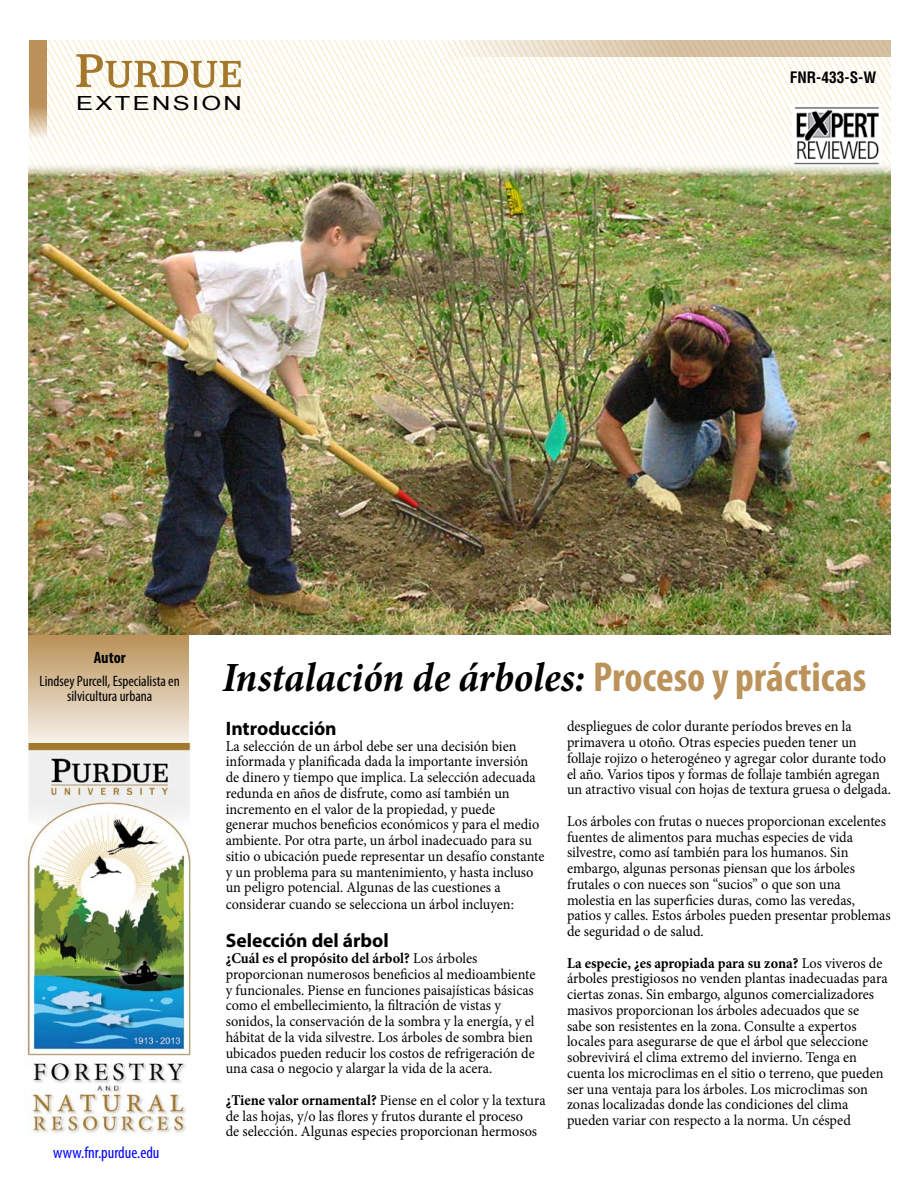
<style>
.page{position:relative;width:918px;height:1188px;background:#fff}
.page>*{position:absolute;margin:0;border:0;box-sizing:border-box;transform-origin:0 0}
.Text{font:italic 700 condensed 42px "Minion Pro";letter-spacing:-.005em;color:#000}
.Heading_1{font:700 19.5px "Myriad Pro";color:#000}
.t1{font:19.5px "Arial";letter-spacing:.09em;color:#000;scale:1.31 1}
.t2{font:18px "Arial";letter-spacing:.06em;color:#000;scale:1.2 1}
.t3{font:condensed 16.5px "Myriad Pro";color:#00f}
.t4{font:700 condensed 16.5px "Myriad Pro";color:#000}
.t5{font:700 condensed 15.45px "Helvetica";color:#000}
.t6{font:15px/15.8px "Minion Pro";color:#000;scale:.95 1}
.t7{font:condensed 15px/15.8px "Myriad Pro";color:#000;text-align:center}
.s1{font-family:"Myriad Pro";font-style:normal;color:#bb935a}
.s2{font-weight:700}
</style>
<div class="page">
<svg style="left:29px;top:634px;width:160px;height:110px;background:#d6bf9e"></svg>
<svg style="left:30px;top:40px;width:861px;height:123px"></svg>
<svg style="left:29px;top:40px;width:17px;height:102px"></svg>
<img style="left:792px;top:104px;width:90px;height:59px">
<svg style="left:275px;top:40px;width:616px;height:17px"></svg>
<img style="left:29px;top:163px;width:862px;height:471px">
<svg style="left:35px;top:48px;width:206px;height:40px"></svg>
<img style="left:25px;top:744px;width:167px;height:391px">
<h2 class="t1" style="left:76px;top:90px;width:128px">EXTENSION</h2>
<p class="t2" style="left:75px;top:91px;width:140px">AGRICULTURE</p>
<p class="t5" style="left:790px;top:68px;width:88px">FNR-433-S-W</p>
<p class="t4" style="left:94px;top:647px;width:34px">Autor</p>
<p class="t7" style="left:40px;top:673px;width:142px">Lindsey Purcell, Especialista en silvicultura urbana</p>
<p class="t3" style="left:53px;top:1143px;width:108px">www.fnr.purdue.edu</p>
<p class="Text" style="left:222px;top:649px;width:645px">Instalación de árboles: <span class="s1">Proceso y prácticas</span></p>
<p class="Heading_1" style="left:226px;top:716px;width:113px">Introducción</p>
<p class="t6" style="left:226px;top:738px;width:337px">La selección de un árbol debe ser una decisión bien informada y planificada dada la importante inversión de dinero y tiempo que implica. La selección adecuada redunda en años de disfrute, como así también un incremento en el valor de la propiedad, y puede<br>generar muchos beneficios económicos y para el medio ambiente. Por otra parte, un árbol inadecuado para su sitio o ubicación puede representar un desafío constante y un problema para su mantenimiento, y hasta incluso un peligro potencial. Algunas de las cuestiones a considerar cuando se selecciona un árbol incluyen:</p>
<p class="Heading_1" style="left:226px;top:928px;width:165px">Selección del árbol</p>
<p class="t6" style="left:226px;top:951px;width:328px"><span class="s2">¿Cuál es el propósito del árbol?</span> Los árboles proporcionan numerosos beneficios al medioambiente y funcionales. Piense en funciones paisajísticas básicas como el embellecimiento, la filtración de vistas y sonidos, la conservación de la sombra y la energía, y el hábitat de la vida silvestre. Los árboles de sombra bien ubicados pueden reducir los costos de refrigeración de una casa o negocio y alargar la vida de la acera.</p>
<p class="t6" style="left:226px;top:1092px;width:338px"><span class="s2">¿Tiene valor ornamental?</span> Piense en el color y la textura de las hojas, y/o las flores y frutos durante el proceso<br>de selección. Algunas especies proporcionan hermosos</p>
<p class="t6" style="left:567px;top:719px;width:343px">despliegues de color durante períodos breves en la primavera u otoño. Otras especies pueden tener un follaje rojizo o heterogéneo y agregar color durante todo el año. Varios tipos y formas de follaje también agregan un atractivo visual con hojas de textura gruesa o delgada.</p>
<p class="t6" style="left:567px;top:813px;width:342px">Los árboles con frutas o nueces proporcionan excelentes fuentes de alimentos para muchas especies de vida silvestre, como así también para los humanos. Sin embargo, algunas personas piensan que los árboles frutales o con nueces son “sucios” o que son una molestia en las superficies duras, como las veredas, patios y calles. Estos árboles pueden presentar problemas de seguridad o de salud.</p>
<p class="t6" style="left:567px;top:955px;width:339px"><span class="s2">La especie, ¿es apropiada para su zona?</span> Los viveros de árboles prestigiosos no venden plantas inadecuadas para ciertas zonas. Sin embargo, algunos comercializadores masivos proporcionan los árboles adecuados que se sabe son resistentes en la zona. Consulte a expertos locales para asegurarse de que el árbol que seleccione sobrevivirá el clima extremo del invierno. Tenga en cuenta los microclimas en el sitio o terreno, que pueden ser una ventaja para los árboles. Los microclimas son zonas localizadas donde las condiciones del clima pueden variar con respecto a la norma. Un césped</p>
</div>
